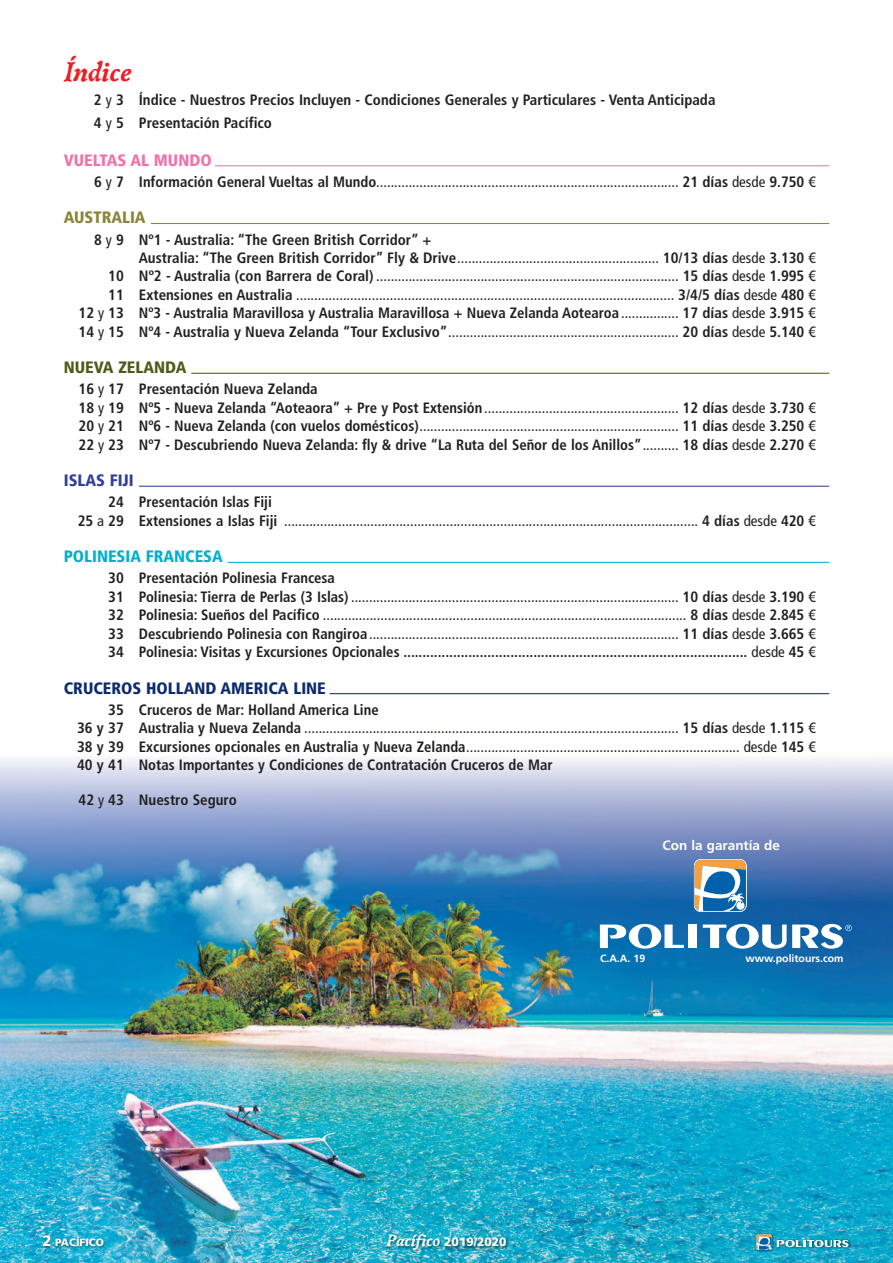
<style>
.page{position:relative;width:893px;height:1263px;background:#fff}
.page>*{position:absolute;margin:0;border:0;box-sizing:border-box;transform-origin:0 0}
.t1{font:italic 700 27px "Oldbook ITC Std";color:#ee1d23}
.t2{font:900 condensed 16.5px "Frutiger LT Std";color:#0d2b6d}
.t3{font:900 condensed 16.5px "Frutiger LT Std";color:#00b1cd}
.t4{font:900 condensed 16.5px "Frutiger LT Std";color:#f171ab}
.t5{font:900 condensed 16.5px "Frutiger LT Std";color:#505a1a}
.t6{font:900 condensed 16.5px "Frutiger LT Std";color:#898538}
.t7{font:900 condensed 16.5px "Frutiger LT Std";color:#323f99}
.t8{font:condensed 15px/18.5px "Frutiger LT Std";color:#231f20;text-align:right}
.t9{font:700 condensed 15px/18.5px "Frutiger LT Std";color:#231f20}
.t10{font:700 13.5px "Frutiger LT Std";color:#fff}
.t11{font:900 12px "Frutiger LT Std";color:#fff}
.t12{font:700 10.5px "Frutiger LT Std";color:#fff}
.t13{font:900 10.5px "Frutiger LT Std";color:#fff}
.s1{font-weight:400}
.s2{font-weight:700}
.s3{font-size:15px}
.s4{font-family:"Oldbook ITC Std";font-weight:700;font-style:italic;font-size:16.5px}
</style>
<div class="page">
<img style="left:0;top:902px;width:893px;height:361px">
<img style="left:0;top:758px;width:893px;height:144px">
<hr style="left:215px;top:165px;width:614px;height:1px;background:#f171ab">
<hr style="left:151px;top:223px;width:678px;height:1px;background:#898538">
<hr style="left:191px;top:373px;width:638px;height:1px;background:#505a1a">
<hr style="left:139px;top:486px;width:690px;height:1px;background:#323f99">
<hr style="left:227px;top:562px;width:602px;height:1px;background:#00b1cd">
<hr style="left:330px;top:693px;width:499px;height:1px;background:#0d2b6d">
<img style="left:750px;top:1226px;width:108px;height:35px">
<svg style="left:756px;top:1234px;width:92px;height:16px"></svg>
<img style="left:37px;top:1226px;width:204px;height:35px">
<img style="left:313px;top:1226px;width:270px;height:35px">
<div style="left:688px;top:924px;width:8px;height:24px;background:#fff"></div>
<svg style="left:600px;top:924px;width:84px;height:25px"></svg>
<svg style="left:694px;top:859px;width:53px;height:53px"></svg>
<svg style="left:703px;top:924px;width:149px;height:25px"></svg>
<p class="t1" style="left:64px;top:55px;width:69px">Índice</p>
<p class="t9" style="left:94px;top:91px;width:623px">2 <span class="s1">y</span> 3 Índice - Nuestros Precios Incluyen - Condiciones Generales y Particulares - Venta Anticipada</p>
<p class="t9" style="left:94px;top:115px;width:180px">4 <span class="s1">y</span> 5 Presentación Pacífico</p>
<p class="t4" style="left:64px;top:150px;width:149px">VUELTAS AL MUNDO</p>
<p class="t8" style="left:94px;top:172px;width:723px"><span class="s2">6</span> y <span class="s2">7 Información General Vueltas al Mundo</span>.................................................................................... <span class="s2">21 días</span> desde <span class="s2">9.750</span> €</p>
<p class="t6" style="left:64px;top:208px;width:83px">AUSTRALIA</p>
<p class="t9" style="left:139px;top:231px;width:678px;text-indent:-45px">8 <span class="s1">y</span> 9 Nº1 - Australia: “The Green British Corridor” +<br>Australia: “The Green British Corridor” Fly &amp; Drive<span class="s1">........................................................</span> 10/13 días <span class="s1">desde</span> 3.130 <span class="s1">€</span></p>
<p class="t8" style="left:79px;top:267px;width:738px"><span class="s2">10 Nº2 - Australia (con Barrera de Coral)</span> .................................................................................... <span class="s2">15 días</span> desde <span class="s2">1.995</span> €<br><span class="s2">11 Extensiones en Australia</span> ......................................................................................................... <span class="s2">3/4/5 días</span> desde <span class="s2">480</span> €<br><span class="s2">12</span> y <span class="s2">13 Nº3 - Australia Maravillosa y Australia Maravillosa + Nueva Zelanda Aotearoa</span> ................ <span class="s2">17 días</span> desde <span class="s2">3.915</span> € <span class="s2">14</span> y <span class="s2">15 Nº4 - Australia y Nueva Zelanda “Tour Exclusivo”</span>................................................................ <span class="s2">20 días</span> desde <span class="s2">5.140</span> €</p>
<p class="t5" style="left:64px;top:358px;width:124px">NUEVA ZELANDA</p>
<p class="t9" style="left:79px;top:381px;width:241px">16 <span class="s1">y</span> 17 Presentación Nueva Zelanda</p>
<p class="t8" style="left:79px;top:398px;width:738px;text-align:left"><span class="s2">18</span> y <span class="s2">19 Nº5 - Nueva Zelanda “Aoteaora” + Pre y Post Extensión</span>...................................................... <span class="s2">12 días</span> desde <span class="s2">3.730</span> €<br><span class="s2">20</span> y <span class="s2">21 Nº6 - Nueva Zelanda (con vuelos domésticos)</span>........................................................................ <span class="s2">11 días</span> desde <span class="s2">3.250</span> €</p>
<p class="t9" style="left:79px;top:436px;width:738px">22 <span class="s1">y</span> 23 Nº7 - Descubriendo Nueva Zelanda: fly &amp; drive “La Ruta del Señor de los Anillos”<span class="s1">..........</span> 18 días <span class="s1">desde</span> 2.270 <span class="s1">€</span></p>
<p class="t7" style="left:64px;top:471px;width:72px">ISLAS FIJI</p>
<p class="t9" style="left:108px;top:494px;width:165px">24 Presentación Islas Fiji</p>
<p class="t8" style="left:78px;top:511px;width:739px"><span class="s2">25</span> a <span class="s2">29 Extensiones a Islas Fiji</span> ................................................................................................................... <span class="s2">4 días</span> desde <span class="s2">420</span> €</p>
<p class="t3" style="left:64px;top:547px;width:161px">POLINESIA FRANCESA</p>
<p class="t9" style="left:108px;top:570px;width:228px">30 Presentación Polinesia Francesa</p>
<p class="t8" style="left:108px;top:587px;width:709px"><span class="s2">31 Polinesia: Tierra de Perlas (3 Islas)</span> ........................................................................................... <span class="s2">10 días</span> desde <span class="s2">3.190</span> €</p>
<p class="t8" style="left:108px;top:606px;width:709px"><span class="s2">32 Polinesia: Sueños del Pacífico</span> ..................................................................................................... <span class="s2">8 días</span> desde <span class="s2">2.845</span> €</p>
<p class="t8" style="left:108px;top:624px;width:709px"><span class="s2">33 Descubriendo Polinesia con Rangiroa</span>...................................................................................... <span class="s2">11 días</span> desde <span class="s2">3.665</span> €</p>
<p class="t9" style="left:108px;top:644px;width:709px">34 Polinesia: Visitas y Excursiones Opcionales .......................................................................................... <span class="s1">desde</span> 45 <span class="s1">€</span></p>
<p class="t2" style="left:64px;top:678px;width:263px">CRUCEROS HOLLAND AMERICA LINE</p>
<p class="t9" style="left:108px;top:702px;width:272px">35 Cruceros de Mar: Holland America Line</p>
<p class="t8" style="left:77px;top:719px;width:740px"><span class="s2">36 y 37 Australia y Nueva Zelanda</span> ........................................................................................................ <span class="s2">15 días</span> desde <span class="s2">1.115</span> €</p>
<p class="t8" style="left:77px;top:737px;width:740px"><span class="s2">38 y 39 Excursiones opcionales en Australia y Nueva Zelanda</span>............................................................................ desde <span class="s2">145</span> €</p>
<p class="t9" style="left:77px;top:757px;width:477px">40 y 41 Notas Importantes y Condiciones de Contratación Cruceros de Mar</p>
<p class="t9" style="left:79px;top:792px;width:160px">42 <span class="s1">y</span> 43 Nuestro Seguro</p>
<p class="t10" style="left:663px;top:838px;width:119px">Con la garantía de</p>
<p class="t12" style="left:600px;top:954px;width:47px">C.A.A. 19</p>
<p class="t12" style="left:745px;top:954px;width:100px">www.politours.com</p>
<p class="t13" style="left:43px;top:1236px;width:63px"><span class="s3">2</span> PACÍFICO</p>
<p class="t11" style="left:387px;top:1235px;width:121px"><span class="s4">Pacífico</span> 2019/2020</p>
</div>
